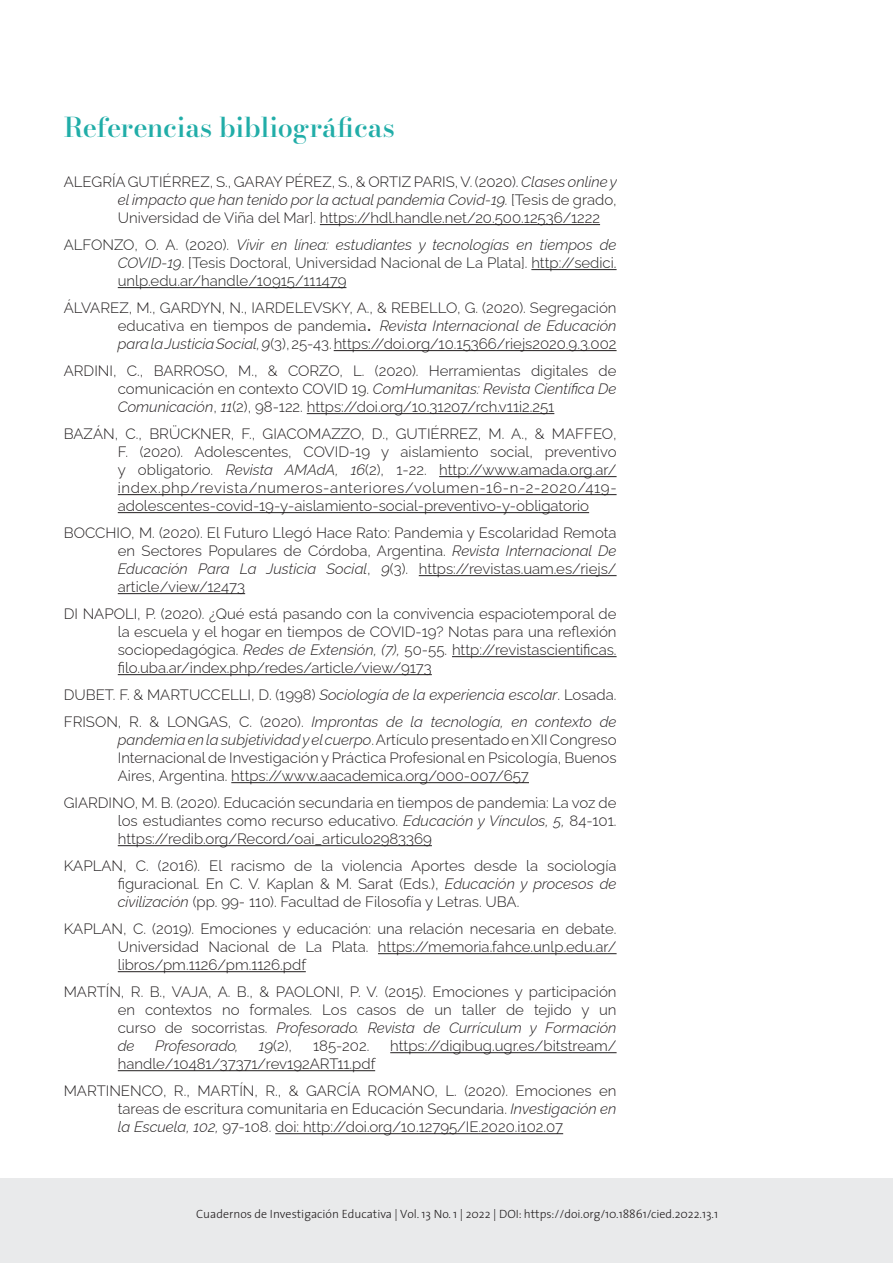
<style>
.page{position:relative;width:893px;height:1263px;background:#fff}
.page>*{position:absolute;margin:0;border:0;box-sizing:border-box;transform-origin:0 0}
.Subtítulo_1{font:500 27px "Bodoni Moda 16 pt";color:#21ada8}
.t1{font:300 15px/18px "Raleway";color:#231f20;text-align:justify}
.t2{font:300 15px/18px "Raleway";color:#222;text-align:justify}
.t3{font:italic 300 15px "Raleway";color:#231f20}
.t4{font:300 12px "The Sans";color:#231f20}
.s1{font-style:italic}
.s2{color:#231f20}
.s3{font-family:"Verdana";font-weight:400}
</style>
<div class="page">
<div style="left:0;top:1178px;width:893px;height:85px;background:#e9eaeb"></div>
<hr style="left:320px;top:224px;width:280px;height:1px;background:#231f20">
<hr style="left:531px;top:269px;width:86px;height:1px;background:#222">
<hr style="left:118px;top:287px;width:228px;height:1px;background:#222">
<hr style="left:334px;top:350px;width:283px;height:1px;background:#231f20">
<hr style="left:307px;top:413px;width:247px;height:1px;background:#231f20">
<hr style="left:439px;top:476px;width:178px;height:1px;background:#231f20">
<hr style="left:118px;top:494px;width:499px;height:1px;background:#231f20">
<hr style="left:118px;top:512px;width:471px;height:1px;background:#231f20">
<hr style="left:419px;top:575px;width:198px;height:1px;background:#231f20">
<hr style="left:118px;top:593px;width:127px;height:1px;background:#231f20">
<hr style="left:452px;top:656px;width:165px;height:1px;background:#231f20">
<hr style="left:118px;top:674px;width:314px;height:1px;background:#231f20">
<hr style="left:231px;top:782px;width:298px;height:1px;background:#231f20">
<hr style="left:118px;top:845px;width:314px;height:1px;background:#231f20">
<hr style="left:378px;top:953px;width:239px;height:1px;background:#231f20">
<hr style="left:118px;top:971px;width:188px;height:1px;background:#231f20">
<hr style="left:390px;top:1052px;width:227px;height:1px;background:#231f20">
<hr style="left:118px;top:1070px;width:257px;height:1px;background:#231f20">
<hr style="left:275px;top:1133px;width:288px;height:1px;background:#231f20">
<p class="Subtítulo_1" style="left:64px;top:108px;width:333px">Referencias bibliográficas</p>
<p class="t1" style="left:118px;top:171px;width:501px;text-indent:-54px">ALEGRÍA GUTIÉRREZ, S., GARAY PÉREZ, S., &amp; ORTIZ PARIS, V. (2020). <span class="s1">Clases online y el impacto que han tenido por la actual pandemia Covid-19.</span> [Tesis de grado, Universidad de Viña del Mar]. https://hdl.handle.net/20.500.12536/1222</p>
<p class="t2" style="left:118px;top:234px;width:500px;text-indent:-54px">ALFONZO, O. A. (2020). <span class="s1">Vivir en línea: estudiantes y tecnologías en tiempos de COVID-19</span>. <span class="s2">[</span>Tesis Doctoral, Universidad Nacional de La Plata<span class="s2">]</span>. http://sedici. unlp.edu.ar/handle/10915/111479</p>
<p class="t1" style="left:118px;top:297px;width:500px;text-indent:-54px">ÁLVAREZ, M., GARDYN, N., IARDELEVSKY, A., &amp; REBELLO, G. (2020). Segregación educativa en tiempos de pandemia<span class="s3">.</span> <span class="s1">Revista Internacional de Educación para la Justicia Social, 9</span>(3), 25-43. https://doi.org/10.15366/riejs2020.9.3.002</p>
<p class="t1" style="left:118px;top:360px;width:500px;text-indent:-54px">ARDINI, C., BARROSO, M., &amp; CORZO, L. (2020). Herramientas digitales de comunicación en contexto COVID 19. <span class="s1">ComHumanitas: Revista Científica De Comunicación</span>, <span class="s1">11</span>(2), 98-122. https://doi.org/10.31207/rch.v11i2.251</p>
<p class="t1" style="left:118px;top:423px;width:500px;text-indent:-54px">BAZÁN, C., BRÜCKNER, F., GIACOMAZZO, D., GUTIÉRREZ, M. A., &amp; MAFFEO, F. (2020). Adolescentes, COVID-19 y aislamiento social, preventivo y obligatorio. <span class="s1">Revista AMAdA, 16</span>(2), 1-22. http://www.amada.org.ar/ index.php/revista/numeros-anteriores/volumen-16-n-2-2020/419- adolescentes-covid-19-y-aislamiento-social-preventivo-y-obligatorio</p>
<p class="t1" style="left:118px;top:522px;width:500px;text-indent:-54px">BOCCHIO, M. (2020). El Futuro Llegó Hace Rato: Pandemia y Escolaridad Remota en Sectores Populares de Córdoba, Argentina. <span class="s1">Revista Internacional De Educación Para La Justicia Social</span>, <span class="s1">9</span>(3). https://revistas.uam.es/riejs/ article/view/12473</p>
<p class="t1" style="left:118px;top:603px;width:500px;text-indent:-54px">DI NAPOLI, P. (2020). ¿Qué está pasando con la convivencia espaciotemporal de la escuela y el hogar en tiempos de COVID-19? Notas para una reflexión sociopedagógica. <span class="s1">Redes de Extensión, (7),</span> 50-55. http://revistascientificas. filo.uba.ar/index.php/redes/article/view/9173</p>
<p class="t1" style="left:64px;top:684px;width:554px">DUBET. F. &amp; MARTUCCELLI, D. (1998) <span class="s1">Sociología de la experiencia escolar</span>. Losada.</p>
<p class="t1" style="left:118px;top:711px;width:500px;text-indent:-54px">FRISON, R. &amp; LONGAS, C. (2020). <span class="s1">Improntas de la tecnología, en contexto de pandemia en la subjetividad y el cuerpo</span>. Artículo presentado en XII Congreso Internacional de Investigación y Práctica Profesional en Psicología, Buenos Aires, Argentina. https://www.aacademica.org/000-007/657</p>
<p class="t1" style="left:118px;top:792px;width:500px;text-indent:-54px">GIARDINO, M. B. (2020). Educación secundaria en tiempos de pandemia: La voz de los estudiantes como recurso educativo. <span class="s1">Educación y Vínculos, 5,</span> 84-101. https://redib.org/Record/oai_articulo2983369</p>
<p class="t1" style="left:118px;top:855px;width:500px;text-indent:-54px">KAPLAN, C. (2016). El racismo de la violencia Aportes desde la sociología figuracional. En C. V. Kaplan &amp; M. Sarat (Eds.), <span class="s1">Educación y procesos de civilización</span> (pp. 99- 110). Facultad de Filosofía y Letras. UBA.</p>
<p class="t1" style="left:118px;top:918px;width:500px;text-indent:-54px">KAPLAN, C. (2019). Emociones y educación: una relación necesaria en debate.<br>Universidad Nacional de La Plata. https://memoria.fahce.unlp.edu.ar/ libros/pm.1126/pm.1126.pdf</p>
<p class="t1" style="left:118px;top:981px;width:500px;text-indent:-54px">MARTÍN, R. B., VAJA, A. B., &amp; PAOLONI, P. V. (2015). Emociones y participación en contextos no formales. Los casos de un taller de tejido y un curso de socorristas. <span class="s1">Profesorado. Revista de Currículum y Formación de</span></p>
<p class="t3" style="left:155px;top:1034px;width:85px">Profesorado,</p>
<p class="t1" style="left:259px;top:1035px;width:35px"><span class="s1">19</span>(2),</p>
<p class="t1" style="left:313px;top:1035px;width:58px">185-202.</p>
<p class="t1" style="left:390px;top:1035px;width:228px">https://digibug.ugr.es/bitstream/</p>
<p class="t1" style="left:118px;top:1053px;width:259px">handle/10481/37371/rev192ART11.pdf</p>
<p class="t1" style="left:118px;top:1080px;width:500px;text-indent:-54px">MARTINENCO, R., MARTÍN, R., &amp; GARCÍA ROMANO, L. (2020). Emociones en tareas de escritura comunitaria en Educación Secundaria. <span class="s1">Investigación en la Escuela, 102,</span> 97-108. doi: http://doi.org/10.12795/IE.2020.i102.07</p>
<p class="t4" style="left:196px;top:1204px;width:523px">Cuadernos de Investigación Educativa | Vol. 13 No. 1 | 2022 | DOI: https://doi.org/10.18861/cied.2022.13.1</p>
</div>
